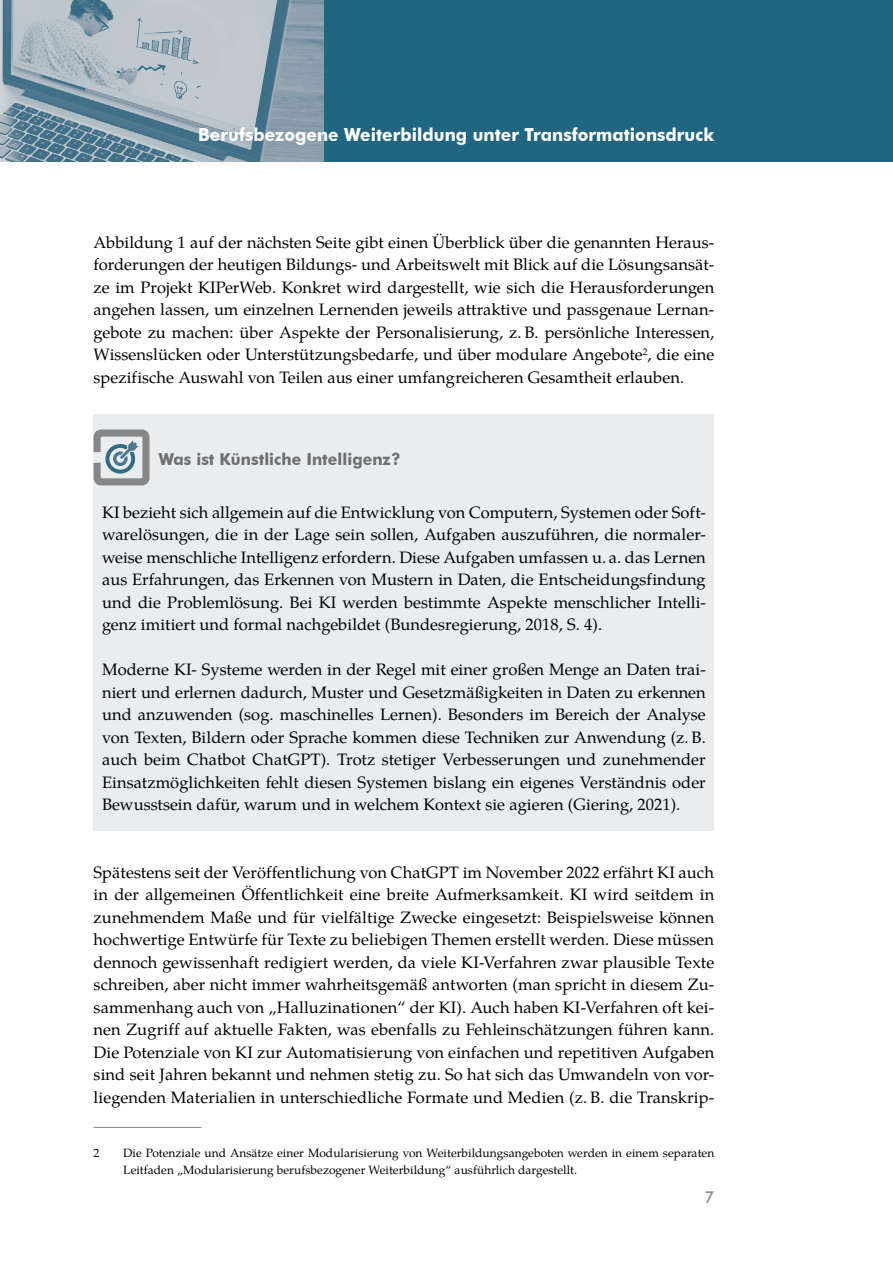
<style>
.page{position:relative;width:893px;height:1263px;background:#fff}
.page>*{position:absolute;margin:0;border:0;box-sizing:border-box;transform-origin:0 0}
.t1{font:700 18px "Futura BT";letter-spacing:.005em;color:#fff;scale:.95 1}
.fließtext{font:16.5px/22.5px "Te X Gyre Pagella";letter-spacing:.005em;color:#000;text-align:justify}
.Kastentext{font:16.5px/22.5px "Te X Gyre Pagella";color:#000;text-align:justify}
.ü_Kasten{font:700 16.5px "Futura BT";letter-spacing:.005em;color:#706f6f;scale:.95 1}
.t2{font:500 16.5px "Futura BT";color:#878787}
.FN{font:12px/16.5px "Te X Gyre Pagella";color:#000}
</style>
<div class="page">
<div style="left:0;top:0;width:893px;height:162px;background:#206582"></div>
<img style="left:0;top:0;width:323px;height:162px">
<div style="left:94px;top:415px;width:620px;height:416px;background:#e9edf0"></div>
<hr style="left:94px;top:1127px;width:108px;height:1px;background:#878787">
<svg style="left:105px;top:441px;width:33px;height:33px"></svg>
<div style="left:94px;top:429px;width:56px;height:56px;border:7px solid #878787;border-radius:4px"></div>
<p class="t1" style="left:198px;top:124px;width:545px">Berufsbezogene Weiterbildung unter Transformationsdruck</p>
<p class="fließtext" style="left:94px;top:230px;width:622px">Abbildung 1 auf der nächsten Seite gibt einen Überblick über die genannten Heraus&shy;forderungen der heutigen Bildungs- und Arbeitswelt mit Blick auf die Lösungsansät&shy;ze im Projekt KIPerWeb. Konkret wird dargestellt, wie sich die Herausforderungen angehen lassen, um einzelnen Lernenden jeweils attraktive und passgenaue Lernan&shy;gebote zu machen: über Aspekte der Personalisierung, z. B. persönliche Interessen, Wissenslücken oder Unterstützungsbedarfe, und über modulare Angebote<sup>2</sup>, die eine spezifische Auswahl von Teilen aus einer umfangreicheren Gesamtheit erlauben.</p>
<p class="ü_Kasten" style="left:159px;top:449px;width:256px">Was ist Künstliche Intelligenz?</p>
<p class="Kastentext" style="left:102px;top:500px;width:605px">KI bezieht sich allgemein auf die Entwicklung von Computern, Systemen oder Soft&shy;warelösungen, die in der Lage sein sollen, Aufgaben auszuführen, die normaler&shy;weise menschliche Intelligenz erfordern. Diese Aufgaben umfassen u. a. das Lernen aus Erfahrungen, das Erkennen von Mustern in Daten, die Entscheidungsfindung und die Problemlösung. Bei KI werden bestimmte Aspekte menschlicher Intelli&shy;genz imitiert und formal nachgebildet (Bundesregierung, 2018, S. 4).</p>
<p class="Kastentext" style="left:102px;top:657px;width:605px">Moderne KI- Systeme werden in der Regel mit einer großen Menge an Daten trai&shy;niert und erlernen dadurch, Muster und Gesetzmäßigkeiten in Daten zu erkennen und anzuwenden (sog. maschinelles Lernen). Besonders im Bereich der Analyse von Texten, Bildern oder Sprache kommen diese Techniken zur Anwendung (z. B. auch beim Chatbot ChatGPT). Trotz stetiger Verbesserungen und zunehmender Einsatzmöglichkeiten fehlt diesen Systemen bislang ein eigenes Verständnis oder Bewusstsein dafür, warum und in welchem Kontext sie agieren (Giering, 2021).</p>
<p class="fließtext" style="left:94px;top:860px;width:622px">Spätestens seit der Veröffentlichung von ChatGPT im November 2022 erfährt KI auch in der allgemeinen Öffentlichkeit eine breite Aufmerksamkeit. KI wird seitdem in zunehmendem Maße und für vielfältige Zwecke eingesetzt: Beispielsweise können hochwertige Entwürfe für Texte zu beliebigen Themen erstellt werden. Diese müssen dennoch gewissenhaft redigiert werden, da viele KI-Verfahren zwar plausible Texte schreiben, aber nicht immer wahrheitsgemäß antworten (man spricht in diesem Zu&shy;sammenhang auch von „Halluzinationen“ der KI). Auch haben KI-Verfahren oft kei&shy;nen Zugriff auf aktuelle Fakten, was ebenfalls zu Fehleinschätzungen führen kann.<br>Die Potenziale von KI zur Automatisierung von einfachen und repetitiven Aufgaben sind seit Jahren bekannt und nehmen stetig zu. So hat sich das Umwandeln von vor&shy;liegenden Materialien in unterschiedliche Formate und Medien (z. B. die Transkrip-</p>
<p class="FN" style="left:94px;top:1144px;width:7px">2</p>
<p class="FN" style="left:123px;top:1144px;width:593px">Die Potenziale und Ansätze einer Modularisierung von Weiterbildungsangeboten werden in einem separaten<br>Leitfaden „Modularisierung berufsbezogener Weiterbildung“ ausführlich dargestellt.</p>
<p class="t2" style="left:704px;top:1187px;width:11px">7</p>
</div>
